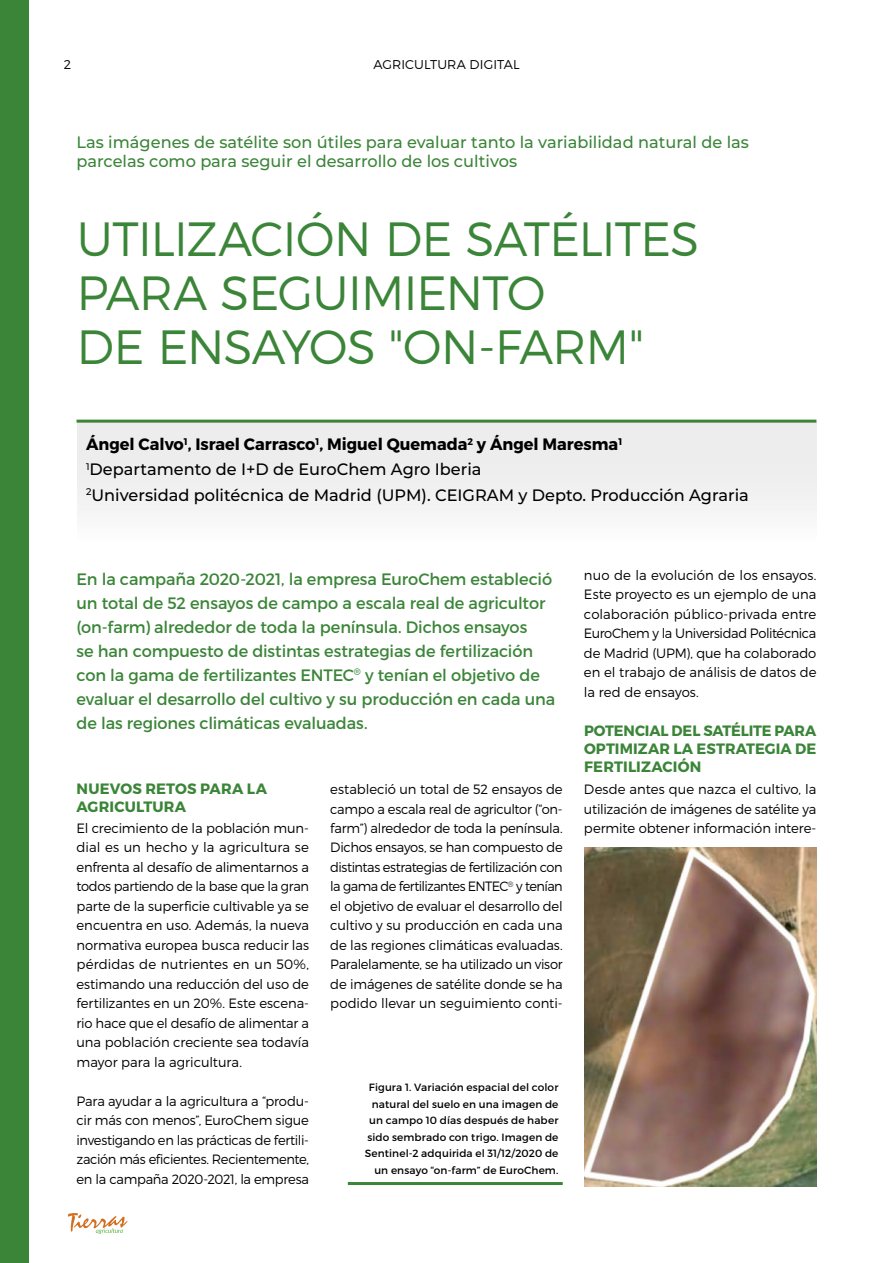
<style>
.page{position:relative;width:893px;height:1263px;background:#fff}
.page>*{position:absolute;margin:0;border:0;box-sizing:border-box;transform-origin:0 0}
.t1{font:300 48px/54px "Montserrat";letter-spacing:-.015em;color:#3b8538}
.t2{font:16.5px/24px "Montserrat";letter-spacing:-.01em;color:#3b8538}
.t3{font:500 16.5px/25.2px "Montserrat";color:#000}
.t4{font:500 16.5px/19.5px "Montserrat";color:#3b8538}
.t5{font:700 15px/18px "Montserrat";letter-spacing:.01em;color:#3b8538}
.t6{font:300 13.5px/19.5px "Montserrat";letter-spacing:-.01em;color:#000;text-align:justify}
.t7{font:300 12.75px "Montserrat";letter-spacing:.01em;color:#000}
.t8{font:10.5px/16.5px "Montserrat";letter-spacing:.01em;color:#000;text-align:right}
.s1{font-weight:700}
</style>
<div class="page">
<div style="left:0;top:0;width:28px;height:1263px;background:#3b8538"></div>
<svg style="left:68px;top:1213px;width:60px;height:21px"></svg>
<div style="left:77px;top:422px;width:739px;height:119px;background:#ededed"></div>
<hr style="left:77px;top:420px;width:739px;height:3px;background:#3b8538">
<hr style="left:348px;top:1182px;width:215px;height:3px;background:#3b8538">
<img style="left:585px;top:847px;width:231px;height:339px">
<p class="t7" style="left:64px;top:57px;width:9px">2</p>
<p class="t7" style="left:373px;top:57px;width:148px">AGRICULTURA DIGITAL</p>
<p class="t4" style="left:77px;top:132px;width:674px">Las imágenes de satélite son útiles para evaluar tanto la variabilidad natural de las parcelas como para seguir el desarrollo de los cultivos</p>
<h1 class="t1" style="left:77px;top:211px;width:624px">UTILIZACIÓN DE SATÉLITES<br>PARA SEGUIMIENTO<br>DE ENSAYOS "ON-FARM"</h1>
<p class="t3" style="left:86px;top:431px;width:664px"><span class="s1">Ángel Calvo</span><sup>1</sup><span class="s1">, Israel Carrasco</span><sup>1</sup><span class="s1">, Miguel Quemada</span><sup>2</sup> <span class="s1">y Ángel Maresma</span><sup>1<br></sup><sup>1</sup>Departamento de I+D de EuroChem Agro Iberia<br><sup>2</sup>Universidad politécnica de Madrid (UPM). CEIGRAM y Depto. Producción Agraria</p>
<p class="t2" style="left:77px;top:567px;width:480px">En la campaña 2020-2021, la empresa EuroChem estableció un total de 52 ensayos de campo a escala real de agricultor (on-farm) alrededor de toda la península. Dichos ensayos<br>se han compuesto de distintas estrategias de fertilización con la gama de fertilizantes ENTEC<sup>®</sup> y tenían el objetivo de evaluar el desarrollo del cultivo y su producción en cada una de las regiones climáticas evaluadas.</p>
<p class="t5" style="left:77px;top:780px;width:192px">NUEVOS RETOS PARA LA<br>AGRICULTURA</p>
<p class="t6" style="left:77px;top:818px;width:234px">El crecimiento de la población mun&shy;dial es un hecho y la agricultura se enfrenta al desafío de alimentarnos a todos partiendo de la base que la gran parte de la superficie cultivable ya se encuentra en uso. Además, la nueva normativa europea busca reducir las pérdidas de nutrientes en un 50%, estimando una reducción del uso de fertilizantes en un 20%. Este escena&shy;rio hace que el desafío de alimentar a una población creciente sea todavía mayor para la agricultura.</p>
<p class="t6" style="left:77px;top:1091px;width:234px">Para ayudar a la agricultura a “produ&shy;cir más con menos”, EuroChem sigue investigando en las prácticas de fertili&shy;zación más eficientes. Recientemente, en la campaña 2020-2021, la empresa</p>
<p class="t6" style="left:330px;top:779px;width:234px">estableció un total de 52 ensayos de campo a escala real de agricultor (“on&shy;farm”) alrededor de toda la península.<br>Dichos ensayos, se han compuesto de distintas estrategias de fertilización con la gama de fertilizantes ENTEC<sup>®</sup> y tenían el objetivo de evaluar el desarrollo del cultivo y su producción en cada una de las regiones climáticas evaluadas.<br>Paralelamente, se ha utilizado un visor de imágenes de satélite donde se ha podido llevar un seguimiento conti-</p>
<p class="t8" style="left:365px;top:1079px;width:195px">Figura 1. Variación espacial del color natural del suelo en una imagen de un campo 10 días después de haber sido sembrado con trigo. Imagen de Sentinel-2 adquirida el 31/12/2020 de un ensayo “on-farm” de EuroChem.</p>
<p class="t6" style="left:584px;top:565px;width:234px">nuo de la evolución de los ensayos.<br>Este proyecto es un ejemplo de una colaboración público-privada entre EuroChem y la Universidad Politécnica de Madrid (UPM), que ha colaborado en el trabajo de análisis de datos de la red de ensayos.</p>
<p class="t5" style="left:584px;top:721px;width:234px;text-align:justify">POTENCIAL DEL SATÉLITE PARA OPTIMIZAR LA ESTRATEGIA DE FERTILIZACIÓN</p>
<p class="t6" style="left:584px;top:779px;width:234px">Desde antes que nazca el cultivo, la utilización de imágenes de satélite ya permite obtener información intere-</p>
</div>
